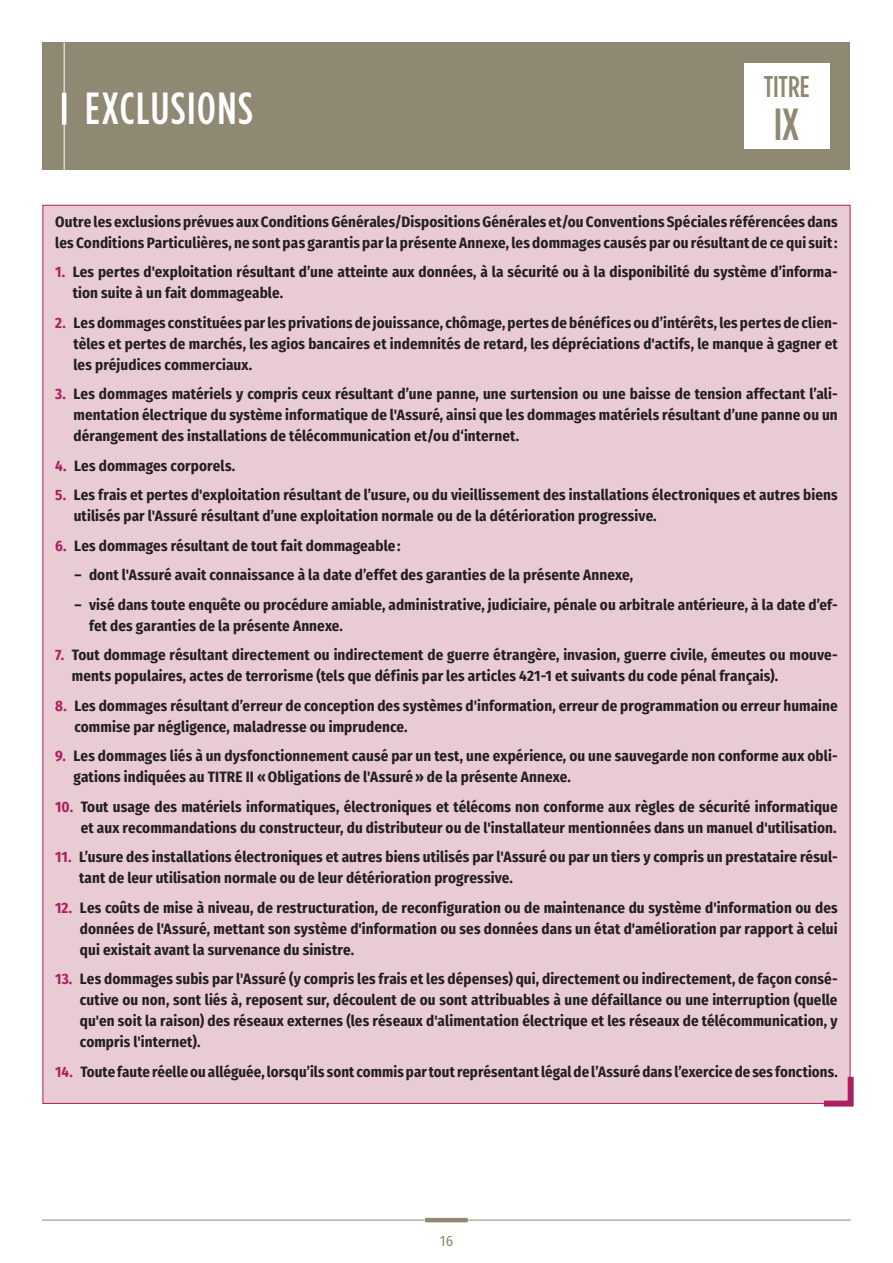
<style>
.page{position:relative;width:893px;height:1263px;background:#fff}
.page>*{position:absolute;margin:0;border:0;box-sizing:border-box;transform-origin:0 0}
.t1{font:500 45px "Gotham Condensed";letter-spacing:.035em;color:#fff}
.t2{font:500 45px "Gotham Condensed";color:#8f8973}
.t3{font:500 30px "Gotham Condensed";letter-spacing:-.005em;color:#8f8973}
.t4{font:700 15px/21px "Fira Sans Condensed";letter-spacing:.005em;color:#231f20}
.t5{font:15px "Fira Sans Condensed";color:#8f8973}
.s1{color:#ac1f62}
</style>
<div class="page">
<hr style="left:42px;top:1220px;width:809px;height:1px;background:#8f8973">
<hr style="left:425px;top:1218px;width:43px;height:4px;background:#8f8973">
<div style="left:43px;top:205px;width:807px;height:899px;background:#e9cbd3;border:1px solid #ac1f62"></div>
<div style="left:43px;top:43px;width:807px;height:127px;background:#8f8973"></div>
<hr style="left:64px;top:43px;width:1px;height:127px;background:#fff">
<hr style="left:62px;top:93px;width:4px;height:32px;background:#fff">
<div style="left:744px;top:64px;width:85px;height:85px;background:#fff"></div>
<svg style="left:818px;top:1071px;width:36px;height:36px"></svg>
<h1 class="t1" style="left:85px;top:82px;width:169px">EXCLUSIONS</h1>
<h2 class="t3" style="left:764px;top:69px;width:47px">TITRE</h2>
<h1 class="t2" style="left:774px;top:98px;width:27px">IX</h1>
<p class="t4" style="left:55px;top:210px;width:784px">Outre les exclusions prévues aux Conditions Générales/Dispositions Générales et/ou Conventions Spéciales référencées dans les Conditions Particulières, ne sont pas garantis par la présente Annexe, les dommages causés par ou résultant de ce qui suit:</p>
<p class="t4" style="left:73px;top:260px;width:766px;text-indent:-17px"><span class="s1">1.</span> Les pertes d'exploitation résultant d’une atteinte aux données, à la sécurité ou à la disponibilité du système d’informa&shy;tion suite à un fait dommageable.</p>
<p class="t4" style="left:74px;top:311px;width:766px;text-align:justify;text-indent:-18px"><span class="s1">2.</span> Les dommages constituées par les privations de jouissance, chômage, pertes de bénéfices ou d’intérêts, les pertes de clien&shy;tèles et pertes de marchés, les agios bancaires et indemnités de retard, les dépréciations d'actifs, le manque à gagner et les préjudices commerciaux.</p>
<p class="t4" style="left:73px;top:382px;width:766px;text-align:justify;text-indent:-18px"><span class="s1">3.</span> Les dommages matériels y compris ceux résultant d’une panne, une surtension ou une baisse de tension affectant l’ali&shy;mentation électrique du système informatique de l'Assuré, ainsi que les dommages matériels résultant d’une panne ou un dérangement des installations de télécommunication et/ou d‘internet.</p>
<p class="t4" style="left:55px;top:454px;width:181px"><span class="s1">4.</span> Les dommages corporels.</p>
<p class="t4" style="left:74px;top:483px;width:765px;text-indent:-18px"><span class="s1">5.</span> Les frais et pertes d'exploitation résultant de l’usure, ou du vieillissement des installations électroniques et autres biens utilisés par l'Assuré résultant d’une exploitation normale ou de la détérioration progressive.</p>
<p class="t4" style="left:55px;top:534px;width:347px"><span class="s1">6.</span> Les dommages résultant de tout fait dommageable:</p>
<p class="t4" style="left:74px;top:563px;width:560px">– dont l'Assuré avait connaissance à la date d’effet des garanties de la présente Annexe,</p>
<p class="t4" style="left:89px;top:593px;width:750px;text-indent:-15px">– visé dans toute enquête ou procédure amiable, administrative, judiciaire, pénale ou arbitrale antérieure, à la date d’ef&shy;fet des garanties de la présente Annexe.</p>
<p class="t4" style="left:72px;top:643px;width:767px;text-indent:-17px"><span class="s1">7.</span> Tout dommage résultant directement ou indirectement de guerre étrangère, invasion, guerre civile, émeutes ou mouve&shy;ments populaires, actes de terrorisme (tels que définis par les articles 421-1 et suivants du code pénal français).</p>
<p class="t4" style="left:74px;top:694px;width:765px;text-indent:-19px"><span class="s1">8.</span> Les dommages résultant d’erreur de conception des systèmes d'information, erreur de programmation ou erreur humaine commise par négligence, maladresse ou imprudence.</p>
<p class="t4" style="left:73px;top:744px;width:766px;text-indent:-18px"><span class="s1">9.</span> Les dommages liés à un dysfonctionnement causé par un test, une expérience, ou une sauvegarde non conforme aux obli&shy;gations indiquées au TITRE II «Obligations de l'Assuré» de la présente Annexe.</p>
<p class="t4" style="left:55px;top:795px;width:784px;text-align:right"><span class="s1">10.</span> Tout usage des matériels informatiques, électroniques et télécoms non conforme aux règles de sécurité informatique et aux recommandations du constructeur, du distributeur ou de l'installateur mentionnées dans un manuel d'utilisation.</p>
<p class="t4" style="left:79px;top:845px;width:760px;text-indent:-24px"><span class="s1">11.</span> L’usure des installations électroniques et autres biens utilisés par l'Assuré ou par un tiers y compris un prestataire résul&shy;tant de leur utilisation normale ou de leur détérioration progressive.</p>
<p class="t4" style="left:80px;top:896px;width:759px;text-align:justify;text-indent:-25px"><span class="s1">12.</span> Les coûts de mise à niveau, de restructuration, de reconfiguration ou de maintenance du système d'information ou des données de l'Assuré, mettant son système d'information ou ses données dans un état d'amélioration par rapport à celui qui existait avant la survenance du sinistre.</p>
<p class="t4" style="left:80px;top:967px;width:759px;text-align:justify;text-indent:-25px"><span class="s1">13.</span> Les dommages subis par l'Assuré (y compris les frais et les dépenses) qui, directement ou indirectement, de façon consé&shy;cutive ou non, sont liés à, reposent sur, découlent de ou sont attribuables à une défaillance ou une interruption (quelle qu'en soit la raison) des réseaux externes (les réseaux d'alimentation électrique et les réseaux de télécommunication, y compris l'internet).</p>
<p class="t4" style="left:55px;top:1060px;width:784px"><span class="s1">14.</span> Toute faute réelle ou alléguée, lorsqu’ils sont commis par tout représentant légal de l’Assuré dans l’exercice de ses fonctions.</p>
<p class="t5" style="left:440px;top:1229px;width:15px">16</p>
</div>
